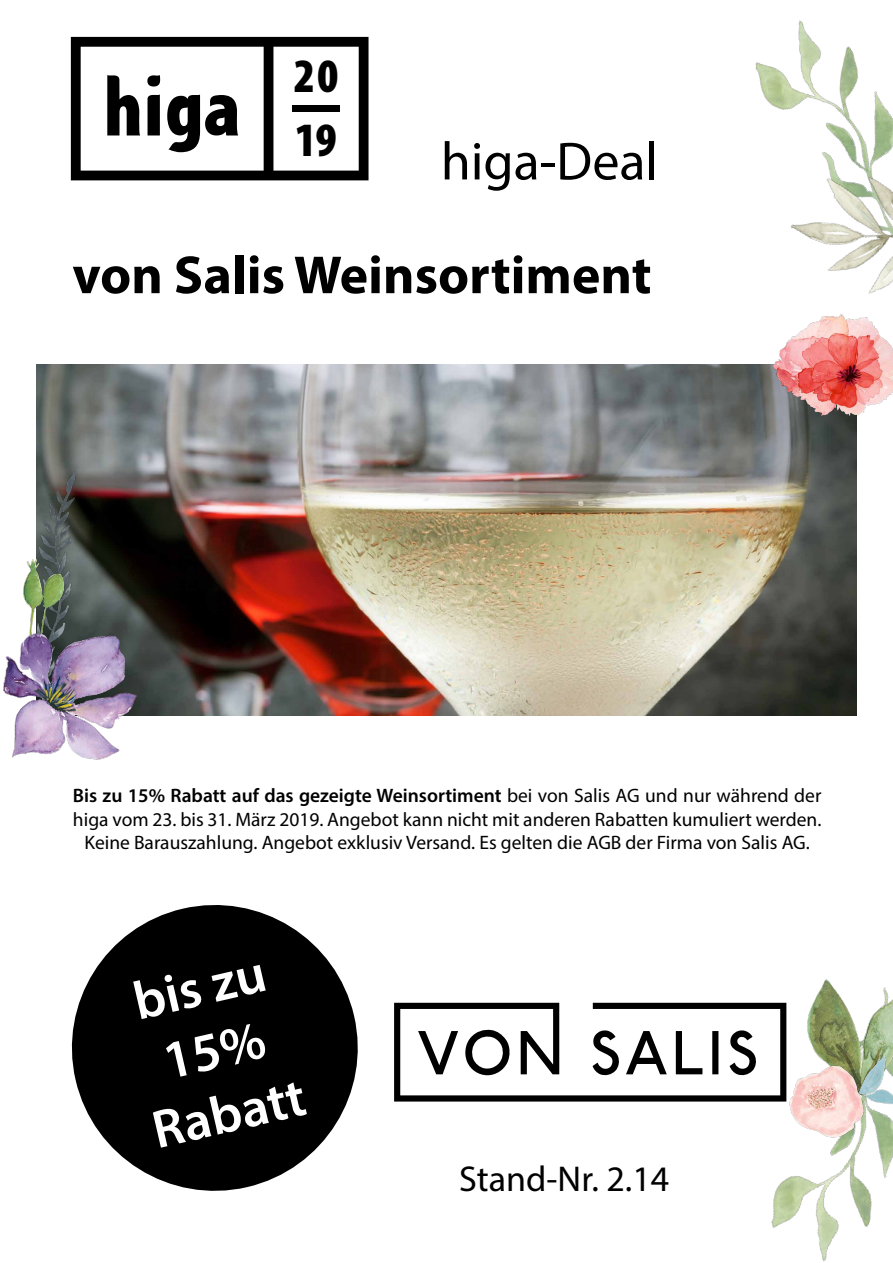
<style>
.page{position:relative;width:893px;height:1263px;background:#fff}
.page>*{position:absolute;margin:0;border:0;box-sizing:border-box;transform-origin:0 0}
.t1{font:700 54px "Myriad Pro";color:#000}
.t2{font:600 54px/64.8px "Myriad Pro";color:#fff;text-align:center}
.t3{font:54px "Myriad Pro";color:#000}
.t4{font:900 condensed 48.15px/63.9px "Myriad Pro";color:#000}
.t5{font:36px "Myriad Pro";color:#000}
.t6{font:19.5px/23.4px "Myriad Pro";color:#000;text-align:center}
.s1{font-weight:600}
</style>
<div class="page">
<img style="left:36px;top:365px;width:821px;height:350px">
<svg style="left:71px;top:905px;width:287px;height:286px;fill:#000"></svg>
<svg style="left:71px;top:37px;width:297px;height:143px"></svg>
<img style="left:766px;top:314px;width:127px;height:108px">
<img style="left:36px;top:466px;width:54px;height:155px">
<img style="left:23px;top:556px;width:42px;height:65px">
<img style="left:3px;top:621px;width:139px;height:139px">
<img style="left:755px;top:20px;width:138px;height:129px">
<img style="left:791px;top:149px;width:102px;height:145px">
<svg style="left:394px;top:1003px;width:361px;height:98px"></svg>
<img style="left:755px;top:1002px;width:138px;height:260px">
<img style="left:804px;top:979px;width:89px;height:73px">
<img style="left:781px;top:1052px;width:112px;height:88px">
<h2 class="t4" style="left:294px;top:43px;width:46px">20<br>19</h2>
<h1 class="t3" style="left:441px;top:128px;width:219px">higa-Deal</h1>
<h1 class="t1" style="left:72px;top:240px;width:581px">von Salis Weinsortiment</h1>
<p class="t6" style="left:73px;top:784px;width:750px"><span class="s1">Bis zu 15% Rabatt auf das gezeigte Weinsortiment</span> bei von Salis AG und nur während der higa vom 23. bis 31. März 2019. Angebot kann nicht mit anderen Rabatten kumuliert werden.<br>Keine Barauszahlung. Angebot exklusiv Versand. Es gelten die AGB der Firma von Salis AG.</p>
<h1 class="t2" style="left:116px;top:972px;width:157px;rotate:-13deg">bis zu<br>15%<br>Rabatt</h1>
<h3 class="t5" style="left:459px;top:1156px;width:212px">Stand-Nr. 2.14</h3>
</div>
